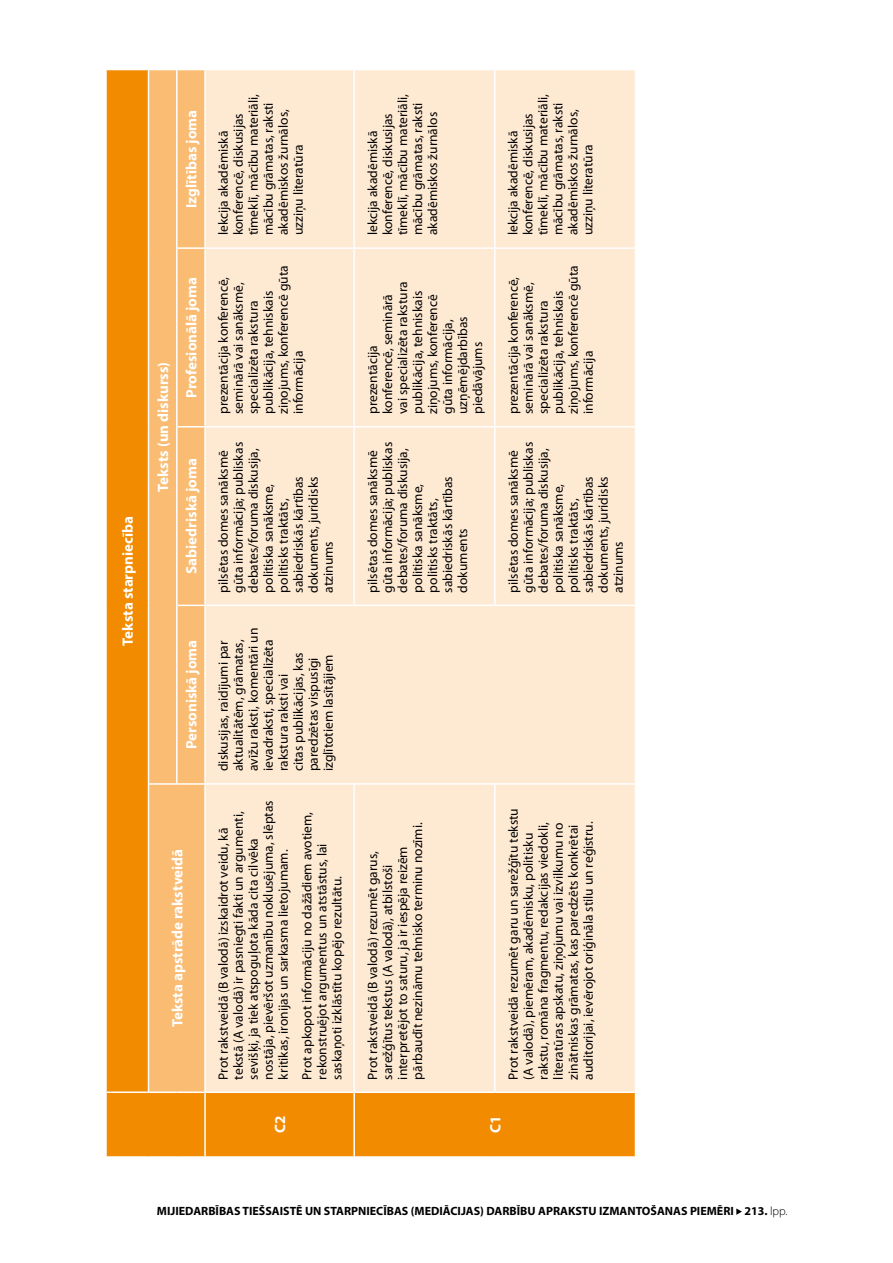
<style>
.page{position:relative;width:893px;height:1263px;background:#fff}
.page>*{position:absolute;margin:0;border:0;box-sizing:border-box;transform-origin:0 0}
.t1{font:700 15px "Myriad Pro";color:#fff}
.t2{font:13.5px/15px "Myriad Pro";color:#000}
.t3{font:700 12px "Myriad Pro";color:#000}
.s1{font-weight:300}
</style>
<div class="page">
<svg style="left:736px;top:1208px;width:6px;height:7px"></svg>
<div style="left:107px;top:70px;width:528px;height:1086px;background:#f28b00"></div>
<div style="left:149px;top:70px;width:55px;height:1021px;background:#fabc73"></div>
<div style="left:206px;top:70px;width:429px;height:1021px;background:#fee9d2"></div>
<hr style="left:204px;top:1092px;width:2px;height:66px;background:#fff">
<hr style="left:204px;top:784px;width:2px;height:308px;background:#fff">
<hr style="left:148px;top:784px;width:1px;height:309px;background:#fff">
<hr style="left:148px;top:605px;width:1px;height:179px;background:#fff">
<hr style="left:149px;top:783px;width:27px;height:2px;background:#fff">
<hr style="left:148px;top:427px;width:1px;height:178px;background:#fff">
<hr style="left:148px;top:248px;width:1px;height:179px;background:#fff">
<hr style="left:148px;top:69px;width:1px;height:179px;background:#fff">
<hr style="left:204px;top:605px;width:2px;height:179px;background:#fff">
<hr style="left:204px;top:427px;width:2px;height:178px;background:#fff">
<hr style="left:204px;top:248px;width:2px;height:179px;background:#fff">
<hr style="left:204px;top:69px;width:2px;height:179px;background:#fff">
<hr style="left:107px;top:1091px;width:41px;height:2px;background:#fff">
<hr style="left:149px;top:1091px;width:28px;height:2px;background:#fff">
<hr style="left:177px;top:1091px;width:27px;height:2px;background:#fff">
<hr style="left:176px;top:605px;width:2px;height:180px;background:#fff">
<hr style="left:178px;top:783px;width:26px;height:2px;background:#fff">
<hr style="left:206px;top:1091px;width:147px;height:2px;background:#fff">
<hr style="left:176px;top:427px;width:2px;height:178px;background:#fff">
<svg style="left:178px;top:605px;width:26px;height:1px"></svg>
<hr style="left:176px;top:248px;width:2px;height:179px;background:#fff">
<svg style="left:178px;top:426px;width:26px;height:1px"></svg>
<hr style="left:353px;top:1092px;width:2px;height:66px;background:#fff">
<hr style="left:355px;top:1091px;width:139px;height:2px;background:#fff">
<hr style="left:496px;top:1091px;width:139px;height:2px;background:#fff">
<hr style="left:176px;top:69px;width:2px;height:179px;background:#fff">
<hr style="left:178px;top:247px;width:26px;height:2px;background:#fff">
<hr style="left:206px;top:783px;width:147px;height:2px;background:#fff">
<hr style="left:206px;top:605px;width:147px;height:1px;background:#fff">
<hr style="left:355px;top:783px;width:139px;height:2px;background:#fff">
<hr style="left:355px;top:605px;width:139px;height:1px;background:#fff">
<hr style="left:496px;top:783px;width:139px;height:2px;background:#fff">
<hr style="left:496px;top:605px;width:139px;height:1px;background:#fff">
<hr style="left:206px;top:426px;width:147px;height:1px;background:#fff">
<hr style="left:206px;top:247px;width:147px;height:2px;background:#fff">
<hr style="left:353px;top:783px;width:2px;height:309px;background:#fff">
<hr style="left:353px;top:427px;width:2px;height:179px;background:#fff">
<hr style="left:353px;top:248px;width:2px;height:179px;background:#fff">
<hr style="left:355px;top:426px;width:139px;height:1px;background:#fff">
<hr style="left:353px;top:69px;width:2px;height:179px;background:#fff">
<hr style="left:355px;top:247px;width:139px;height:2px;background:#fff">
<hr style="left:494px;top:783px;width:2px;height:310px;background:#fff">
<hr style="left:494px;top:427px;width:2px;height:179px;background:#fff">
<hr style="left:494px;top:248px;width:2px;height:179px;background:#fff">
<hr style="left:496px;top:426px;width:139px;height:1px;background:#fff">
<hr style="left:494px;top:69px;width:2px;height:179px;background:#fff">
<hr style="left:496px;top:247px;width:139px;height:2px;background:#fff">
<p class="t1" style="left:118px;top:645px;width:131px;rotate:-90deg">Teksta starpniecība</p>
<p class="t1" style="left:182px;top:208px;width:100px;rotate:-90deg">Izglītības joma</p>
<p class="t1" style="left:153px;top:492px;width:131px;rotate:-90deg">Teksts (un diskurss)</p>
<p class="t1" style="left:182px;top:398px;width:122px;rotate:-90deg">Profesionālā joma</p>
<p class="t1" style="left:182px;top:574px;width:117px;rotate:-90deg">Sabiedriskā joma</p>
<p class="t1" style="left:182px;top:749px;width:111px;rotate:-90deg">Personiskā joma</p>
<p class="t1" style="left:168px;top:1027px;width:180px;rotate:-90deg">Teksta apstrāde rakstveidā</p>
<p class="t2" style="left:216px;top:235px;width:143px;rotate:-90deg">lekcija akadēmiskā konferencē, diskusijas tīmeklī, mācību materiāli, mācību grāmatas, raksti akadēmiskos žurnālos, uzziņu literatūra</p>
<p class="t2" style="left:216px;top:414px;width:150px;rotate:-90deg">prezentācija konferencē, seminārā vai sanāksmē, specializēta rakstura publikācija, tehniskais ziņojums, konferencē gūta informācija</p>
<p class="t2" style="left:216px;top:593px;width:152px;rotate:-90deg">pilsētas domes sanāksmē gūta informācija; publiskas debates/foruma diskusija, politiska sanāksme, politisks traktāts, sabiedriskās kārtības dokuments, juridisks atzinums</p>
<p class="t2" style="left:216px;top:771px;width:145px;rotate:-90deg">diskusijas, raidījumi par aktualitātēm, grāmatas, avīžu raksti, komentāri un ievadraksti, specializēta rakstura raksti vai<br>citas publikācijas, kas paredzētas vispusīgi izglītotiem lasītājiem</p>
<p class="t2" style="left:216px;top:1079px;width:281px;rotate:-90deg">Prot rakstveidā (B valodā) izskaidrot veidu, kā tekstā (A valodā) ir pasniegti fakti un argumenti, sevišķi, ja tiek atspoguļota kāda cita cilvēka nostāja, pievēršot uzmanību noklusējuma, slēptas kritikas, ironijas un sarkasma lietojumam.</p>
<p class="t2" style="left:299px;top:1079px;width:269px;rotate:-90deg">Prot apkopot informāciju no dažādiem avotiem, rekonstruējot argumentus un atstāstus, lai saskaņoti izklāstītu kopējo rezultātu.</p>
<p class="t1" style="left:270px;top:1133px;width:19px;rotate:-90deg">C2</p>
<p class="t2" style="left:365px;top:235px;width:143px;rotate:-90deg">lekcija akadēmiskā konferencē, diskusijas tīmeklī, mācību materiāli, mācību grāmatas, raksti akadēmiskos žurnālos</p>
<p class="t2" style="left:365px;top:414px;width:134px;rotate:-90deg">prezentācija konferencē, seminārā vai specializēta rakstura publikācija, tehniskais ziņojums, konferencē gūta informācija, uzņēmējdarbības piedāvājums</p>
<p class="t2" style="left:365px;top:593px;width:152px;rotate:-90deg">pilsētas domes sanāksmē gūta informācija; publiskas debates/foruma diskusija, politiska sanāksme, politisks traktāts, sabiedriskās kārtības dokuments</p>
<p class="t2" style="left:505px;top:235px;width:143px;rotate:-90deg">lekcija akadēmiskā konferencē, diskusijas tīmeklī, mācību materiāli, mācību grāmatas, raksti akadēmiskos žurnālos, uzziņu literatūra</p>
<p class="t2" style="left:505px;top:414px;width:150px;rotate:-90deg">prezentācija konferencē, seminārā vai sanāksmē, specializēta rakstura publikācija, tehniskais ziņojums, konferencē gūta informācija</p>
<p class="t2" style="left:505px;top:593px;width:152px;rotate:-90deg">pilsētas domes sanāksmē gūta informācija; publiskas debates/foruma diskusija, politiska sanāksme, politisks traktāts, sabiedriskās kārtības dokuments, juridisks atzinums</p>
<p class="t2" style="left:365px;top:1079px;width:259px;rotate:-90deg">Prot rakstveidā (B valodā) rezumēt garus, sarežģītus tekstus (A valodā), atbilstoši interpretējot to saturu, ja ir iespēja reizēm pārbaudīt nezināmu tehnisko terminu nozīmi.</p>
<p class="t2" style="left:505px;top:1079px;width:273px;rotate:-90deg">Prot rakstveidā rezumēt garu un sarežģītu tekstu (A valodā), piemēram, akadēmisku, politisku rakstu, romāna fragmentu, redakcijas viedokli, literatūras apskatu, ziņojumu vai izvilkumu no zinātniskas grāmatas, kas paredzēts konkrētai auditorijai, ievērojot oriģināla stilu un reģistru.</p>
<p class="t1" style="left:486px;top:1133px;width:19px;rotate:-90deg">C1</p>
<p class="t3" style="left:157px;top:1203px;width:632px">MIJIEDARBĪBAS TIEŠSAISTĒ UN STARPNIECĪBAS (MEDIĀCIJAS) DARBĪBU APRAKSTU IZMANTOŠANAS PIEMĒRI 213. <span class="s1">lpp.</span></p>
</div>
